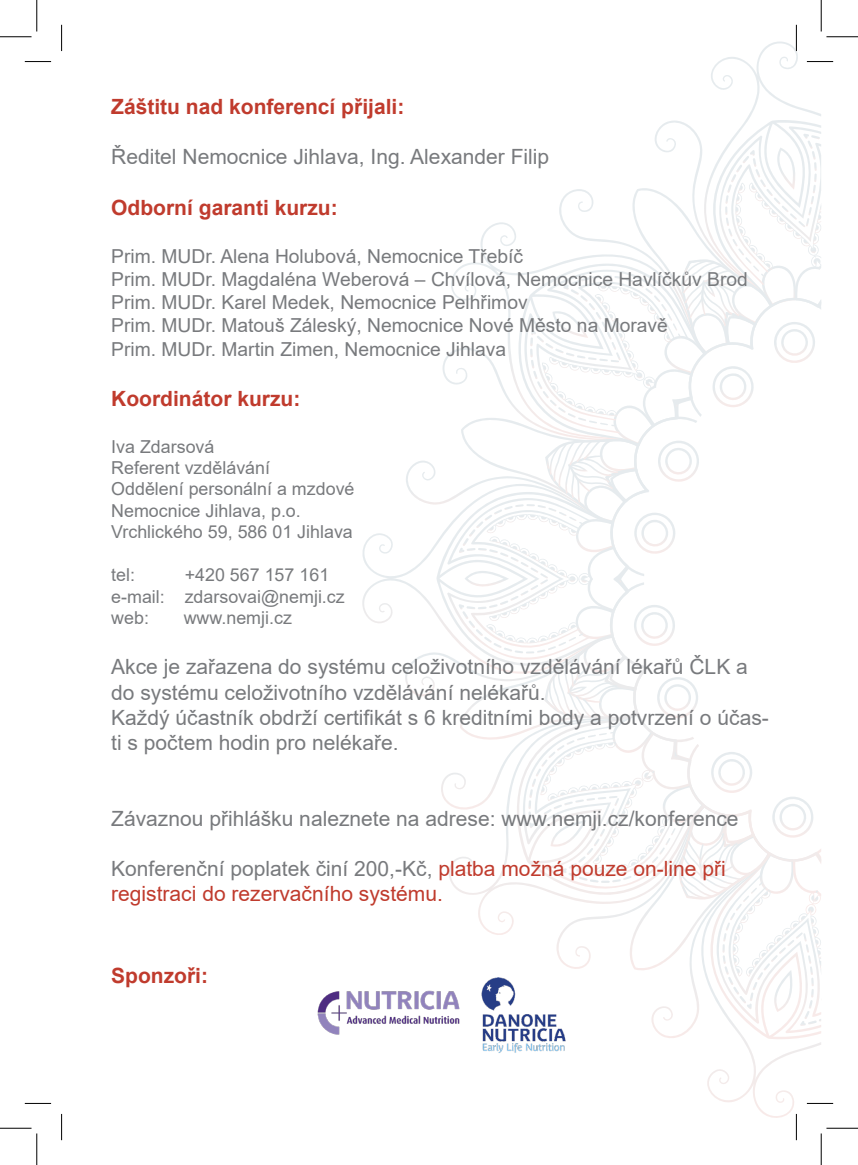
<style>
.page{position:relative;width:858px;height:1165px;background:#fff}
.page>*{position:absolute;margin:0;border:0;box-sizing:border-box;transform-origin:0 0}
.t1{font:21px/25.2px "Arial";color:#787a7d}
.t2{font:21px/25.2px "Arial";color:#c03b2d}
.t3{font:700 21px "Arial";color:#c03b2d}
.t4{font:19.25px "Arial";color:#787a7d}
.t5{font:17.85px "Arial";color:#787a7d}
.s1{color:#787a7d}
</style>
<div class="page">
<svg style="left:362px;top:533px;width:39px;height:90px"></svg>
<img style="left:317px;top:991px;width:84px;height:44px">
<svg style="left:25px;top:61px;width:26px;height:1px"></svg>
<svg style="left:25px;top:1103px;width:26px;height:1px"></svg>
<svg style="left:61px;top:25px;width:1px;height:26px"></svg>
<svg style="left:61px;top:1114px;width:1px;height:26px"></svg>
<svg style="left:401px;top:25px;width:431px;height:1115px"></svg>
<hr style="left:826px;top:36px;width:31px;height:2px;background:#fff">
<hr style="left:826px;top:1127px;width:31px;height:2px;background:#fff">
<hr style="left:819px;top:0;width:3px;height:32px;background:#fff">
<hr style="left:819px;top:1133px;width:3px;height:32px;background:#fff">
<hr style="left:0;top:36px;width:32px;height:1px;background:#000">
<hr style="left:826px;top:36px;width:31px;height:1px;background:#000">
<hr style="left:0;top:1128px;width:32px;height:1px;background:#000">
<hr style="left:826px;top:1128px;width:31px;height:1px;background:#000">
<hr style="left:36px;top:0;width:1px;height:32px;background:#000">
<hr style="left:36px;top:1133px;width:1px;height:32px;background:#000">
<hr style="left:820px;top:0;width:1px;height:32px;background:#000">
<hr style="left:820px;top:1133px;width:1px;height:32px;background:#000">
<p class="t3" style="left:111px;top:92px;width:294px">Záštitu nad konferencí přijali:</p>
<p class="t1" style="left:111px;top:144px;width:439px">Ředitel Nemocnice Jihlava, Ing. Alexander Filip</p>
<p class="t3" style="left:111px;top:193px;width:228px">Odborní garanti kurzu:</p>
<p class="t4" style="left:111px;top:243px;width:413px">Prim. MUDr. Alena Holubová, Nemocnice Třebíč</p>
<p class="t4" style="left:111px;top:266px;width:638px">Prim. MUDr. Magdaléna Weberová – Chvílová, Nemocnice Havlíčkův Brod</p>
<p class="t4" style="left:111px;top:289px;width:418px">Prim. MUDr. Karel Medek, Nemocnice Pelhřimov</p>
<p class="t4" style="left:111px;top:312px;width:558px">Prim. MUDr. Matouš Záleský, Nemocnice Nové Město na Moravě</p>
<p class="t4" style="left:111px;top:336px;width:396px">Prim. MUDr. Martin Zimen, Nemocnice Jihlava</p>
<p class="t3" style="left:111px;top:384px;width:190px">Koordinátor kurzu:</p>
<p class="t5" style="left:111px;top:434px;width:105px">Iva Zdarsová</p>
<p class="t5" style="left:111px;top:455px;width:160px">Referent vzdělávání</p>
<p class="t5" style="left:111px;top:477px;width:245px">Oddělení personální a mzdové</p>
<p class="t5" style="left:111px;top:498px;width:191px">Nemocnice Jihlava, p.o.</p>
<p class="t5" style="left:111px;top:520px;width:243px">Vrchlického 59, 586 01 Jihlava</p>
<p class="t5" style="left:111px;top:563px;width:25px">tel:</p>
<p class="t5" style="left:185px;top:563px;width:146px">+420 567 157 161</p>
<p class="t5" style="left:111px;top:584px;width:235px">e-mail: zdarsovai@nemji.cz</p>
<p class="t5" style="left:111px;top:605px;width:39px">web:</p>
<p class="t5" style="left:184px;top:605px;width:110px">www.nemji.cz</p>
<p class="t1" style="left:111px;top:654px;width:638px">Akce je zařazena do systému celoživotního vzdělávání lékařů ČLK a do systému celoživotního vzdělávání nelékařů.</p>
<p class="t1" style="left:111px;top:705px;width:659px">Každý účastník obdrží certifikát s 6 kreditními body a potvrzení o účas&shy;ti s počtem hodin pro nelékaře.</p>
<p class="t1" style="left:111px;top:805px;width:628px">Závaznou přihlášku naleznete na adrese: www.nemji.cz/konference</p>
<p class="t2" style="left:111px;top:856px;width:615px"><span class="s1">Konferenční poplatek činí 200,-Kč,</span> platba možná pouze on-line při registraci do rezervačního systému.</p>
<p class="t3" style="left:111px;top:961px;width:98px">Sponzoři:</p>
</div>
